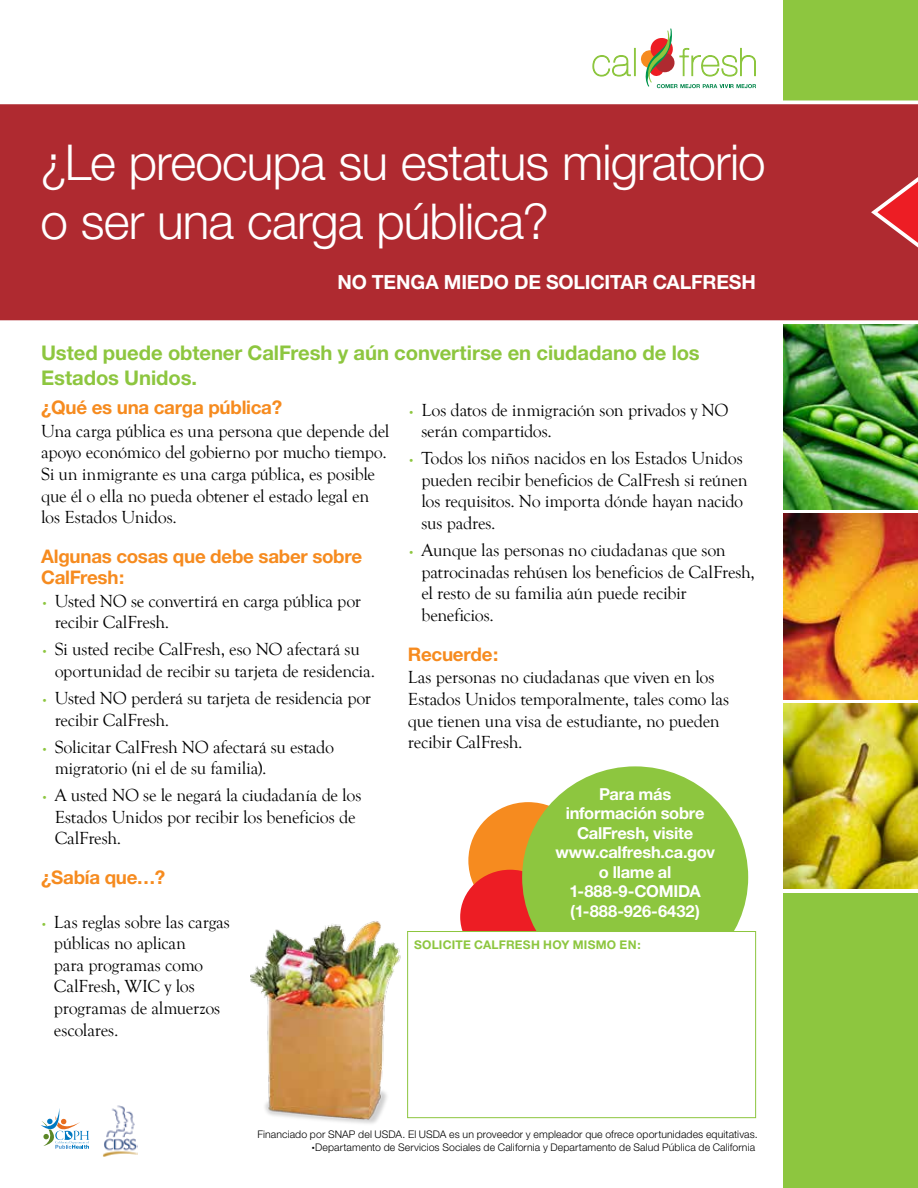
<style>
.page{position:relative;width:918px;height:1188px;background:#fff}
.page>*{position:absolute;margin:0;border:0;box-sizing:border-box;transform-origin:0 0}
.t1{font:300 49.5px/58.5px "Helvetica Neue";letter-spacing:-.02em;color:#fff}
.t2{font:700 20.25px/24.3px "Helvetica Neue";letter-spacing:-.005em;color:#8dc63f}
.t3{font:700 19.5px "Helvetica Neue";letter-spacing:-.01em;color:#fff}
.t4{font:700 18.75px/21px "Helvetica Neue";letter-spacing:-.01em;color:#f68b1f}
.t5{font:18px/21.6px "Goudy Old Style T";letter-spacing:-.015em;color:#000}
.t6{font:700 16.5px/19.5px "Helvetica Neue";letter-spacing:-.015em;color:#fff;text-align:center}
.t7{font:700 12px "Helvetica Neue";letter-spacing:.02em;color:#8dc63f}
.t8{font:300 10.5px "Helvetica Neue";letter-spacing:.01em;color:#000}
.s1{font-size:10.5px;color:#8dc63f}
.s2{font-size:6px}
</style>
<div class="page">
<div style="left:468px;top:802px;width:120px;height:117px;background:#f68b1f;border-radius:50%"></div>
<div style="left:460px;top:870px;width:100px;height:94px;background:#ed1d24;border-radius:50%"></div>
<svg style="left:592px;top:55px;width:39px;height:22px"></svg>
<div style="left:634px;top:48px;width:2px;height:28px;background:#8dc63f;border:1px solid #8dc63f"></div>
<svg style="left:641px;top:28px;width:115px;height:60px"></svg>
<div style="left:522px;top:766px;width:226px;height:222px;background:#8dc63f;border-radius:50%"></div>
<div style="left:407px;top:931px;width:349px;height:187px;background:#fff;border:1px solid #8dc63f"></div>
<svg style="left:41px;top:1108px;width:48px;height:41px"></svg>
<img style="left:103px;top:1105px;width:34px;height:52px">
<div style="left:783px;top:893px;width:135px;height:295px;background:#8dc63f"></div>
<div style="left:783px;top:0;width:135px;height:100px;background:#8dc63f"></div>
<img style="left:250px;top:921px;width:158px;height:203px">
<img style="left:783px;top:324px;width:135px;height:186px">
<img style="left:783px;top:514px;width:135px;height:185px">
<img style="left:783px;top:703px;width:135px;height:186px">
<div style="left:0;top:100px;width:918px;height:221px;background:#af2a30"></div>
<svg style="left:869px;top:163px;width:49px;height:98px;background:#c5383e"></svg>
<h1 class="t1" style="left:40px;top:132px;width:727px">¿Le preocupa su estatus migratorio o ser una carga pública?</h1>
<p class="t3" style="left:337px;top:270px;width:49px">NO TENGA</p>
<p class="t3" style="left:444px;top:270px;width:38px">MIEDO</p>
<p class="t3" style="left:514px;top:270px;width:46px">DE SOL</p>
<p class="t3" style="left:585px;top:270px;width:39px">ICITAR</p>
<p class="t3" style="left:653px;top:270px;width:14px">CAL</p>
<p class="t3" style="left:691px;top:270px;width:25px">FRESH</p>
<p class="t2" style="left:41px;top:340px;width:660px">Usted puede obtener CalFresh y aún convertirse en ciudadano de los<br>Estados Unidos.</p>
<p class="t5" style="left:421px;top:399px;width:309px;text-indent:-13px"><span class="s1">•</span> Los datos de inmigración son privados y NO serán compartidos.</p>
<p class="t5" style="left:421px;top:448px;width:328px;text-indent:-13px"><span class="s1">•</span> Todos los niños nacidos en los Estados Unidos pueden recibir beneficios de CalFresh si reúnen los requisitos. No importa dónde hayan nacido sus padres.</p>
<p class="t5" style="left:421px;top:540px;width:335px;text-indent:-13px"><span class="s1">•</span> Aunque las personas no ciudadanas que son patrocinadas rehúsen los beneficios de CalFresh, el resto de su familia aún puede recibir beneficios.</p>
<p class="t4" style="left:408px;top:643px;width:92px">Recuerde:</p>
<p class="t5" style="left:408px;top:667px;width:323px">Las personas no ciudadanas que viven en los Estados Unidos temporalmente, tales como las que tienen una visa de estudiante, no pueden recibir CalFresh.</p>
<p class="t4" style="left:41px;top:397px;width:243px">¿Qué es una carga pública?</p>
<p class="t5" style="left:41px;top:421px;width:350px">Una carga pública es una persona que depende del apoyo económico del gobierno por mucho tiempo.<br>Si un inmigrante es una carga pública, es posible que él o ella no pueda obtener el estado legal en los Estados Unidos.</p>
<p class="t4" style="left:41px;top:546px;width:323px">Algunas cosas que debe saber sobre<br>CalFresh:</p>
<p class="t5" style="left:55px;top:590px;width:308px;text-indent:-13px"><span class="s1">•</span> Usted NO se convertirá en carga pública por recibir CalFresh.</p>
<p class="t5" style="left:55px;top:639px;width:322px;text-indent:-13px"><span class="s1">•</span> Si usted recibe CalFresh, eso NO afectará su oportunidad de recibir su tarjeta de residencia.</p>
<p class="t5" style="left:55px;top:688px;width:318px;text-indent:-13px"><span class="s1">•</span> Usted NO perderá su tarjeta de residencia por recibir CalFresh.</p>
<p class="t5" style="left:55px;top:736px;width:281px;text-indent:-13px"><span class="s1">•</span> Solicitar CalFresh NO afectará su estado migratorio (ni el de su familia).</p>
<p class="t5" style="left:55px;top:785px;width:308px;text-indent:-13px"><span class="s1">•</span> A usted NO se le negará la ciudadanía de los<br>Estados Unidos por recibir los beneficios de<br>CalFresh.</p>
<p class="t4" style="left:41px;top:867px;width:126px">¿Sabía que…?</p>
<p class="t6" style="left:555px;top:784px;width:161px">Para más información sobre<br>CalFresh, visite www.calfresh.ca.gov o llame al<br>1-888-9-COMIDA (1-888-926-6432)</p>
<p class="t7" style="left:414px;top:937px;width:169px">Solicite CalFresh hoy mismo</p>
<p class="t7" style="left:620px;top:937px;width:23px">en:</p>
<p class="t5" style="left:54px;top:911px;width:177px;text-indent:-13px"><span class="s1">•</span> Las reglas sobre las cargas públicas no aplican<br>para programas como<br>CalFresh, WIC y los programas de almuerzos escolares.</p>
<p class="t8" style="left:257px;top:1128px;width:502px">Financiado por SNAP del USDA. El USDA es un proveedor y empleador que ofrece oportunidades equitativas.</p>
<p class="t8" style="left:312px;top:1141px;width:445px"><span class="s2">•</span>Departamento de Servicios Sociales de California y Departamento de Salud Pública de California</p>
</div>
